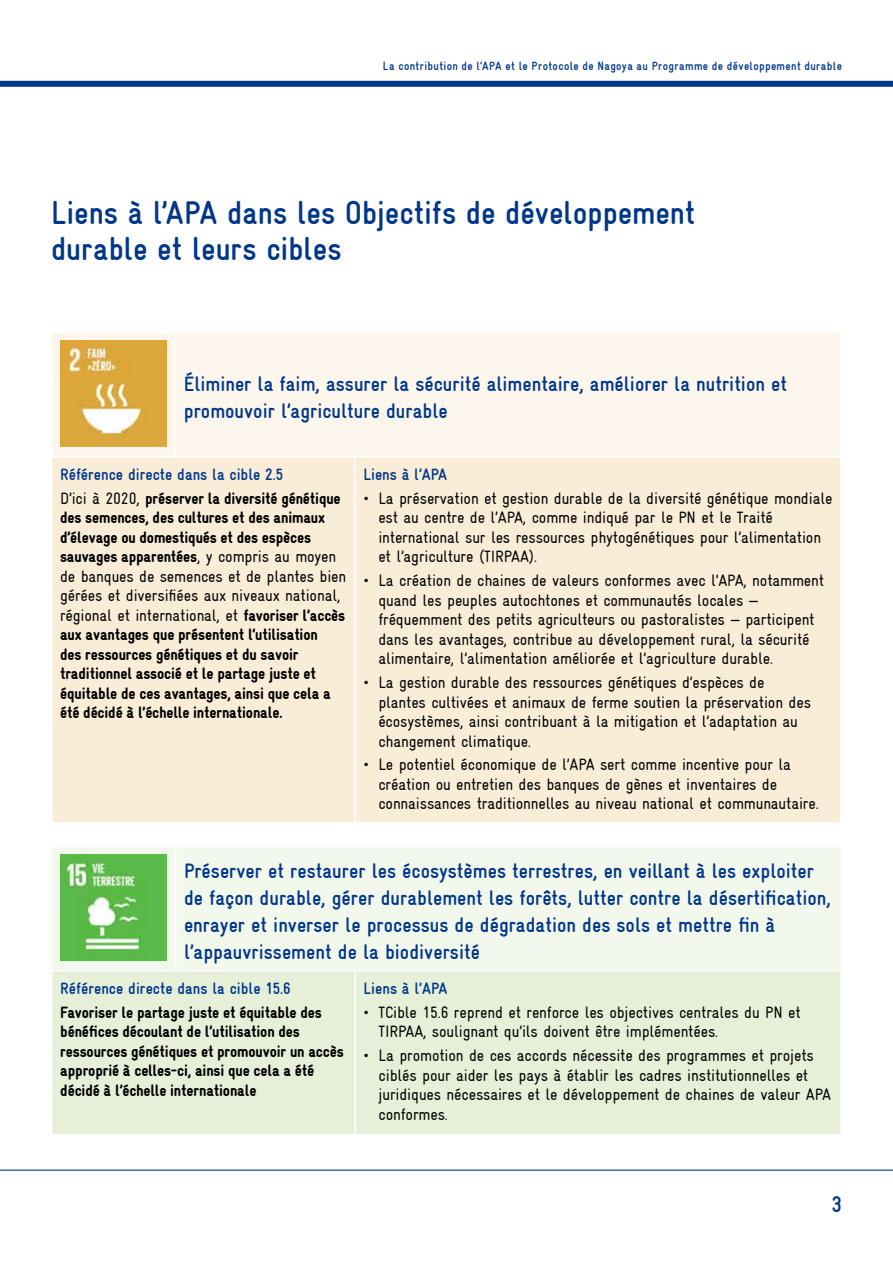
<style>
.page{position:relative;width:893px;height:1263px;background:#fff}
.page>*{position:absolute;margin:0;border:0;box-sizing:border-box;transform-origin:0 0}
.t1{font:700 condensed 33px/36px "Gravur";letter-spacing:-.005em;color:#00378b}
.t2{font:700 condensed 22.5px "Gravur";color:#00378b}
.t3{font:700 condensed 21px/27px "Gravur";color:#00378b}
.t4{font:condensed 16.5px/19.5px "Gravur";letter-spacing:-.01em;color:#000}
.t5{font:900 condensed 16.5px/19.5px "Gravur";letter-spacing:-.01em;color:#000}
.t6{font:700 condensed 16.5px/23.7px "Gravur";color:#00378b}
.t7{font:700 condensed 12px "Gravur";letter-spacing:.03em;color:#00378b}
.s1{font-weight:400;color:#000}
.s2{font-weight:900;color:#000}
.s3{font-weight:400}
</style>
<div class="page">
<div style="left:0;top:81px;width:893px;height:6px;background:#00378b"></div>
<hr style="left:0;top:1169px;width:893px;height:2px;background:#00378b">
<div style="left:52px;top:333px;width:788px;height:123px;background:#fcf6ec"></div>
<div style="left:52px;top:458px;width:788px;height:364px;background:#f9edd8"></div>
<hr style="left:354px;top:458px;width:2px;height:364px;background:#fff">
<hr style="left:175px;top:333px;width:1px;height:123px;background:#fff">
<img style="left:60px;top:341px;width:106px;height:106px">
<div style="left:53px;top:847px;width:787px;height:123px;background:#f3f8ec"></div>
<div style="left:53px;top:971px;width:787px;height:163px;background:#e6f0d8"></div>
<hr style="left:175px;top:847px;width:1px;height:123px;background:#fff">
<hr style="left:354px;top:971px;width:2px;height:163px;background:#fff">
<img style="left:60px;top:855px;width:106px;height:106px">
<p class="t7" style="left:383px;top:59px;width:460px">La contribution de l’APA et le Protocole de Nagoya au Programme de développement durable</p>
<h1 class="t1" style="left:51px;top:195px;width:646px">Liens à l’APA dans les Objectifs de développement durable et leurs cibles</h1>
<p class="t3" style="left:184px;top:370px;width:605px">Éliminer la faim, assurer la sécurité alimentaire, améliorer la nutrition et promouvoir l’agriculture durable</p>
<p class="t6" style="left:60px;top:463px;width:282px">Référence directe dans la cible 2.5<br><span class="s1">D’ici à 2020,</span> <span class="s2">préserver la diversité génétique</span></p>
<p class="t5" style="left:60px;top:508px;width:288px">des semences, des cultures et des animaux d’élevage ou domestiqués et des espèces sauvages apparentées<span class="s3">, y compris au moyen de banques de semences et de plantes bien gérées et diversifiées aux niveaux national, régional et international, et</span> favoriser l’accès aux avantages que présentent l’utilisation<br>des ressources génétiques et du savoir traditionnel associé et le partage juste et équitable de ces avantages, ainsi que cela a été décidé à l’échelle internationale.</p>
<p class="t6" style="left:363px;top:463px;width:85px">Liens à l’APA</p>
<p class="t4" style="left:378px;top:488px;width:456px;text-indent:-15px">• La préservation et gestion durable de la diversité génétique mondiale est au centre de l’APA, comme indiqué par le PN et le Traité international sur les ressources phytogénétiques pour l’alimentation et l’agriculture (TIRPAA).</p>
<p class="t4" style="left:378px;top:571px;width:447px;text-indent:-15px">• La création de chaines de valeurs conformes avec l’APA, notamment quand les peuples autochtones et communautés locales — fréquemment des petits agriculteurs ou pastoralistes — participent dans les avantages, contribue au développement rural, la sécurité alimentaire, l’alimentation améliorée et l’agriculture durable.</p>
<p class="t4" style="left:378px;top:672px;width:434px;text-indent:-15px">• La gestion durable des ressources génétiques d’espèces de plantes cultivées et animaux de ferme soutien la préservation des écosystèmes, ainsi contribuant à la mitigation et l’adaptation au changement climatique.</p>
<p class="t4" style="left:378px;top:755px;width:442px;text-indent:-15px">• Le potentiel économique de l’APA sert comme incentive pour la création ou entretien des banques de gènes et inventaires de connaissances traditionnelles au niveau national et communautaire.</p>
<p class="t3" style="left:184px;top:857px;width:648px">Préserver et restaurer les écosystèmes terrestres, en veillant à les exploiter de façon durable, gérer durablement les forêts, lutter contre la désertification, enrayer et inverser le processus de dégradation des sols et mettre fin à l’appauvrissement de la biodiversité</p>
<p class="t6" style="left:60px;top:977px;width:232px">Référence directe dans la cible 15.6</p>
<p class="t5" style="left:60px;top:1002px;width:285px">Favoriser le partage juste et équitable des bénéfices découlant de l’utilisation des ressources génétiques et promouvoir un accès approprié à celles-ci, ainsi que cela a été décidé à l’échelle internationale</p>
<p class="t6" style="left:364px;top:977px;width:85px">Liens à l’APA</p>
<p class="t4" style="left:379px;top:1002px;width:424px;text-indent:-15px">• TCible 15.6 reprend et renforce les objectives centrales du PN et<br>TIRPAA, soulignant qu’ils doivent être implémentées.</p>
<p class="t4" style="left:379px;top:1046px;width:454px;text-indent:-15px">• La promotion de ces accords nécessite des programmes et projets ciblés pour aider les pays à établir les cadres institutionnelles et juridiques nécessaires et le développement de chaines de valeur APA conformes.</p>
<h2 class="t2" style="left:831px;top:1192px;width:12px">3</h2>
</div>
